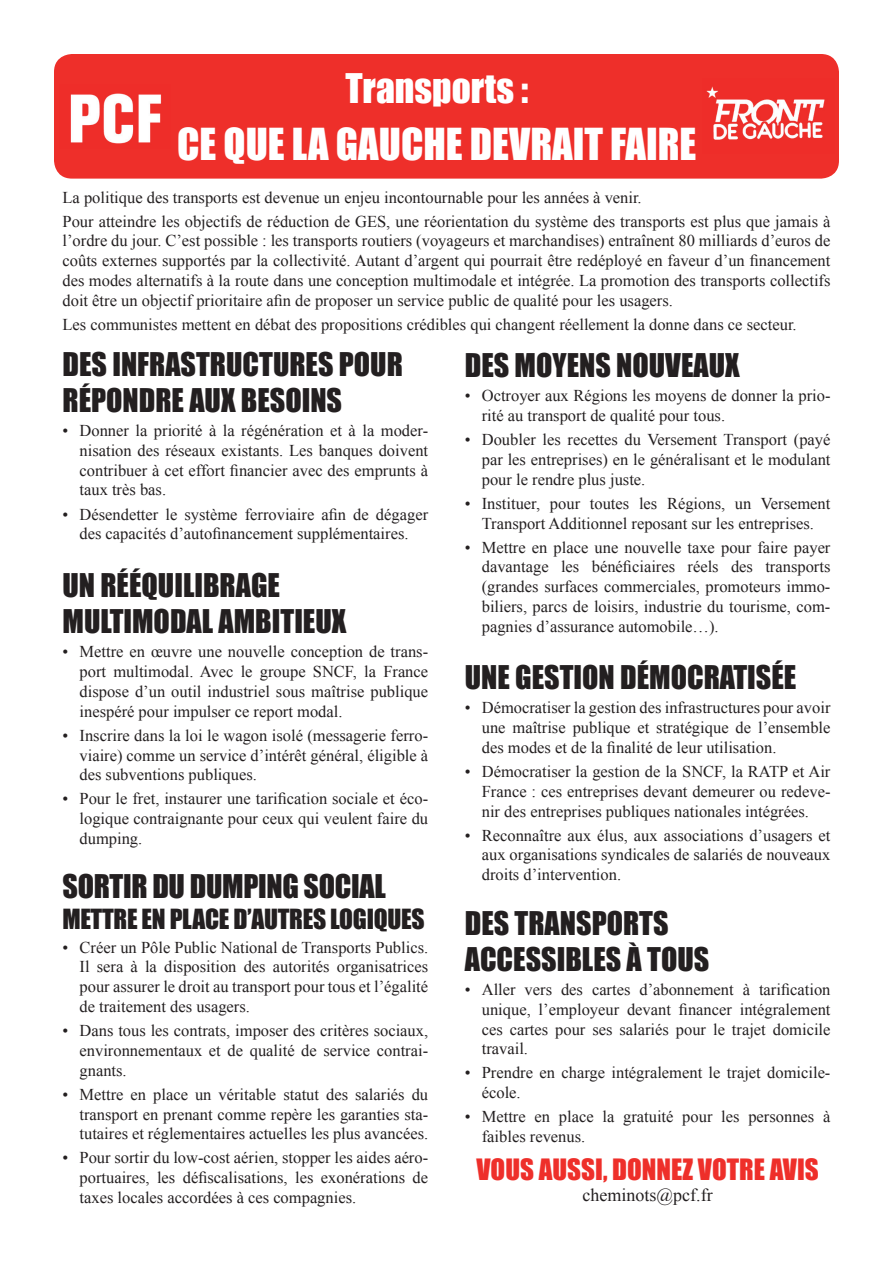
<style>
.page{position:relative;width:893px;height:1263px;background:#fff}
.page>*{position:absolute;margin:0;border:0;box-sizing:border-box;transform-origin:0 0}
.t1{font:40.5px "Impact";color:#fff}
.t2{font:37.5px "Impact";color:#fff}
.t3{font:30px/36px "Impact";color:#231f20}
.t4{font:27px "Impact";color:#ee2f2a}
.t5{font:25.5px "Impact";letter-spacing:-.01em;color:#231f20}
.t6{font:18px "Times New Roman";color:#231f20}
.t7{font:16.5px/19.8px "Times New Roman";color:#231f20;text-align:justify}
</style>
<div class="page">
<div style="left:54px;top:54px;width:785px;height:125px;background:#ee2f2a;border-radius:18px"></div>
<img style="left:706px;top:86px;width:119px;height:54px">
<img style="left:70px;top:93px;width:91px;height:51px">
<h2 class="t2" style="left:345px;top:59px;width:184px">TRANSPORTS :</h2>
<h1 class="t1" style="left:177px;top:112px;width:521px">CE QUE LA GAUCHE DEVRAIT FAIRE</h1>
<p class="t7" style="left:63px;top:185px;width:769px;line-height:24px">La politique des transports est devenue un enjeu incontournable pour les années à venir.<br>Pour atteindre les objectifs de réduction de GES, une réorientation du système des transports est plus que jamais à</p>
<p class="t7" style="left:63px;top:231px;width:769px">l’ordre du jour. C’est possible : les transports routiers (voyageurs et marchandises) entraînent 80 milliards d’euros de coûts externes supportés par la collectivité. Autant d’argent qui pourrait être redéployé en faveur d’un financement des modes alternatifs à la route dans une conception multimodale et intégrée. La promotion des transports collectifs doit être un objectif prioritaire afin de proposer un service public de qualité pour les usagers.</p>
<p class="t7" style="left:63px;top:314px;width:736px">Les communistes mettent en débat des propositions crédibles qui changent réellement la donne dans ce secteur.</p>
<h3 class="t3" style="left:63px;top:345px;width:342px">DES INFRASTRUCTURES POUR<br>RÉPONDRE AUX BESOINS</h3>
<p class="t7" style="left:80px;top:420px;width:350px;text-indent:-17px">• Donner la priorité à la régénération et à la moder&shy;nisation des réseaux existants. Les banques doivent contribuer à cet effort financier avec des emprunts à taux très bas.</p>
<p class="t7" style="left:63px;top:504px;width:367px;text-align:center">• Désendetter le système ferroviaire afin de dégager des capacités d’autofinancement supplémentaires.</p>
<h3 class="t3" style="left:465px;top:347px;width:276px">DES MOYENS NOUVEAUX</h3>
<p class="t7" style="left:482px;top:385px;width:350px;text-indent:-17px">• Octroyer aux Régions les moyens de donner la prio&shy;rité au transport de qualité pour tous.</p>
<p class="t7" style="left:482px;top:429px;width:350px;text-indent:-17px">• Doubler les recettes du Versement Transport (payé par les entreprises) en le généralisant et le modulant pour le rendre plus juste.</p>
<p class="t7" style="left:465px;top:493px;width:367px;text-align:center">• Instituer, pour toutes les Régions, un Versement<br>Transport Additionnel reposant sur les entreprises.</p>
<p class="t7" style="left:482px;top:537px;width:350px;text-indent:-17px">• Mettre en place une nouvelle taxe pour faire payer davantage les bénéficiaires réels des transports (grandes surfaces commerciales, promoteurs immo&shy;biliers, parcs de loisirs, industrie du tourisme, com&shy;pagnies d’assurance automobile…).</p>
<h3 class="t3" style="left:63px;top:567px;width:285px">UN RÉÉQUILIBRAGE<br>MULTIMODAL AMBITIEUX</h3>
<p class="t7" style="left:80px;top:642px;width:350px;text-indent:-17px">• Mettre en œuvre une nouvelle conception de trans&shy;port multimodal. Avec le groupe SNCF, la France dispose d’un outil industriel sous maîtrise publique inespéré pour impulser ce report modal.</p>
<p class="t7" style="left:80px;top:725px;width:350px;text-indent:-17px">• Inscrire dans la loi le wagon isolé (messagerie ferro&shy;viaire) comme un service d’intérêt général, éligible à des subventions publiques.</p>
<p class="t7" style="left:80px;top:789px;width:350px;text-indent:-17px">• Pour le fret, instaurer une tarification sociale et éco&shy;logique contraignante pour ceux qui veulent faire du dumping.</p>
<h3 class="t3" style="left:465px;top:659px;width:333px">UNE GESTION DÉMOCRATISÉE</h3>
<p class="t7" style="left:482px;top:698px;width:350px;text-indent:-17px">• Démocratiser la gestion des infrastructures pour avoir une maîtrise publique et stratégique de l’ensemble des modes et de la finalité de leur utilisation.</p>
<p class="t7" style="left:482px;top:761px;width:350px;text-indent:-17px">• Démocratiser la gestion de la SNCF, la RATP et Air France : ces entreprises devant demeurer ou redeve&shy;nir des entreprises publiques nationales intégrées.</p>
<p class="t7" style="left:482px;top:825px;width:350px;text-indent:-17px">• Reconnaître aux élus, aux associations d’usagers et aux organisations syndicales de salariés de nouveaux droits d’intervention.</p>
<h3 class="t3" style="left:63px;top:867px;width:325px">SORTIR DU DUMPING SOCIAL</h3>
<h3 class="t5" style="left:63px;top:899px;width:364px">METTRE EN PLACE D’AUTRES LOGIQUES</h3>
<p class="t7" style="left:80px;top:937px;width:350px;text-indent:-17px">• Créer un Pôle Public National de Transports Publics.<br>Il sera à la disposition des autorités organisatrices pour assurer le droit au transport pour tous et l’égalité de traitement des usagers.</p>
<p class="t7" style="left:80px;top:1020px;width:350px;text-indent:-17px">• Dans tous les contrats, imposer des critères sociaux, environnementaux et de qualité de service contrai&shy;gnants.</p>
<p class="t7" style="left:80px;top:1084px;width:350px;text-indent:-17px">• Mettre en place un véritable statut des salariés du transport en prenant comme repère les garanties sta&shy;tutaires et réglementaires actuelles les plus avancées.</p>
<p class="t7" style="left:80px;top:1148px;width:350px;text-indent:-17px">• Pour sortir du low-cost aérien, stopper les aides aéro&shy;portuaires, les défiscalisations, les exonérations de taxes locales accordées à ces compagnies.</p>
<h3 class="t3" style="left:465px;top:904px;width:246px">DES TRANSPORTS<br>ACCESSIBLES À TOUS</h3>
<p class="t7" style="left:482px;top:979px;width:350px;text-indent:-17px">• Aller vers des cartes d’abonnement à tarification unique, l’employeur devant financer intégralement ces cartes pour ses salariés pour le trajet domicile travail.</p>
<p class="t7" style="left:482px;top:1063px;width:350px;text-indent:-17px">• Prendre en charge intégralement le trajet domicile&shy;école.</p>
<p class="t7" style="left:482px;top:1106px;width:350px;text-indent:-17px">• Mettre en place la gratuité pour les personnes à faibles revenus.</p>
<h3 class="t4" style="left:476px;top:1148px;width:344px">VOUS AUSSI, DONNEZ VOTRE AVIS</h3>
<p class="t6" style="left:583px;top:1183px;width:132px">cheminots@pcf.fr</p>
</div>
